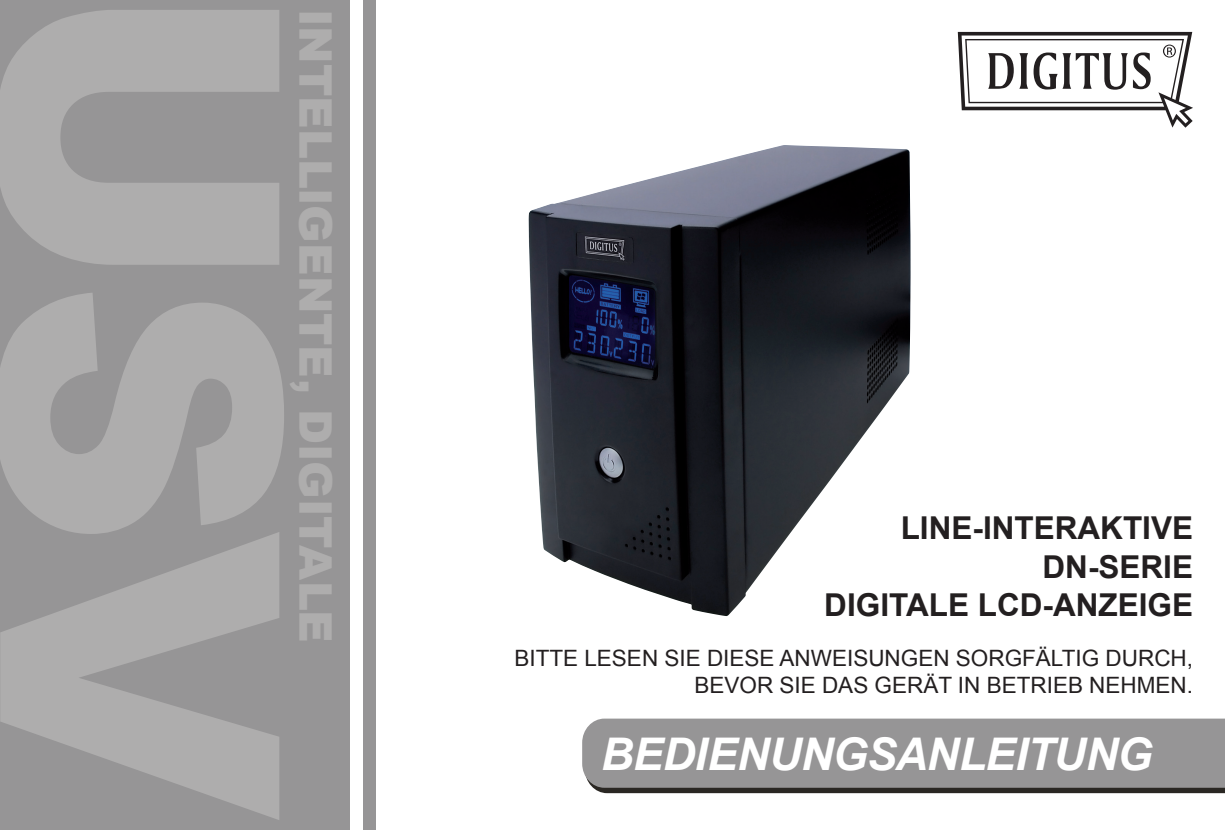
<style>
.page{position:relative;width:1225px;height:830px;background:#fff}
.page>*{position:absolute;margin:0;border:0;box-sizing:border-box;transform-origin:0 0}
.t1{font:900 389.7px "Arial";color:#aeadad;scale:.95 1}
.t2{font:900 45px "Arial";letter-spacing:-.005em;color:#aeadad}
.t3{font:italic 700 45px "Arial";letter-spacing:-.01em;color:#fff}
.t4{font:700 31.5px/38.2px "Arial";color:#231f20;text-align:right}
.t5{font:22.5px/27px "Arial";color:#231f20;text-align:right}
</style>
<div class="page">
<div style="left:0;top:0;width:349px;height:829px;background:#969596"></div>
<div style="left:364px;top:0;width:12px;height:829px;background:#969596"></div>
<svg style="left:592px;top:787px;width:633px;height:5px;background:#3b3835"></svg>
<div style="left:582px;top:718px;width:643px;height:69px;background:#969596"></div>
<svg style="left:957px;top:32px;width:236px;height:96px"></svg>
<img style="left:528px;top:145px;width:382px;height:470px">
<h1 class="t1" style="left:422px;top:-18px;width:882px;rotate:90deg">USV</h1>
<h2 class="t2" style="left:348px;top:9px;width:635px;rotate:90deg">INTELLIGENTE, DIGITALE</h2>
<h3 class="t4" style="left:900px;top:510px;width:294px">LINE-INTERAKTIVE<br>DN-SERIE</h3>
<h3 class="t4" style="left:824px;top:586px;width:74px">DIGITALE</h3>
<h3 class="t4" style="left:977px;top:586px;width:213px">LCD-ANZEIGE</h3>
<p class="t5" style="left:514px;top:644px;width:680px">BITTE LESEN SIE DIESE ANWEISUNGEN SORGFÄLTIG DURCH,<br>BEVOR SIE DAS GERÄT IN BETRIEB NEHMEN.</p>
<h2 class="t3" style="left:601px;top:724px;width:553px">BEDIENUNGSANLEITUNG</h2>
</div>
